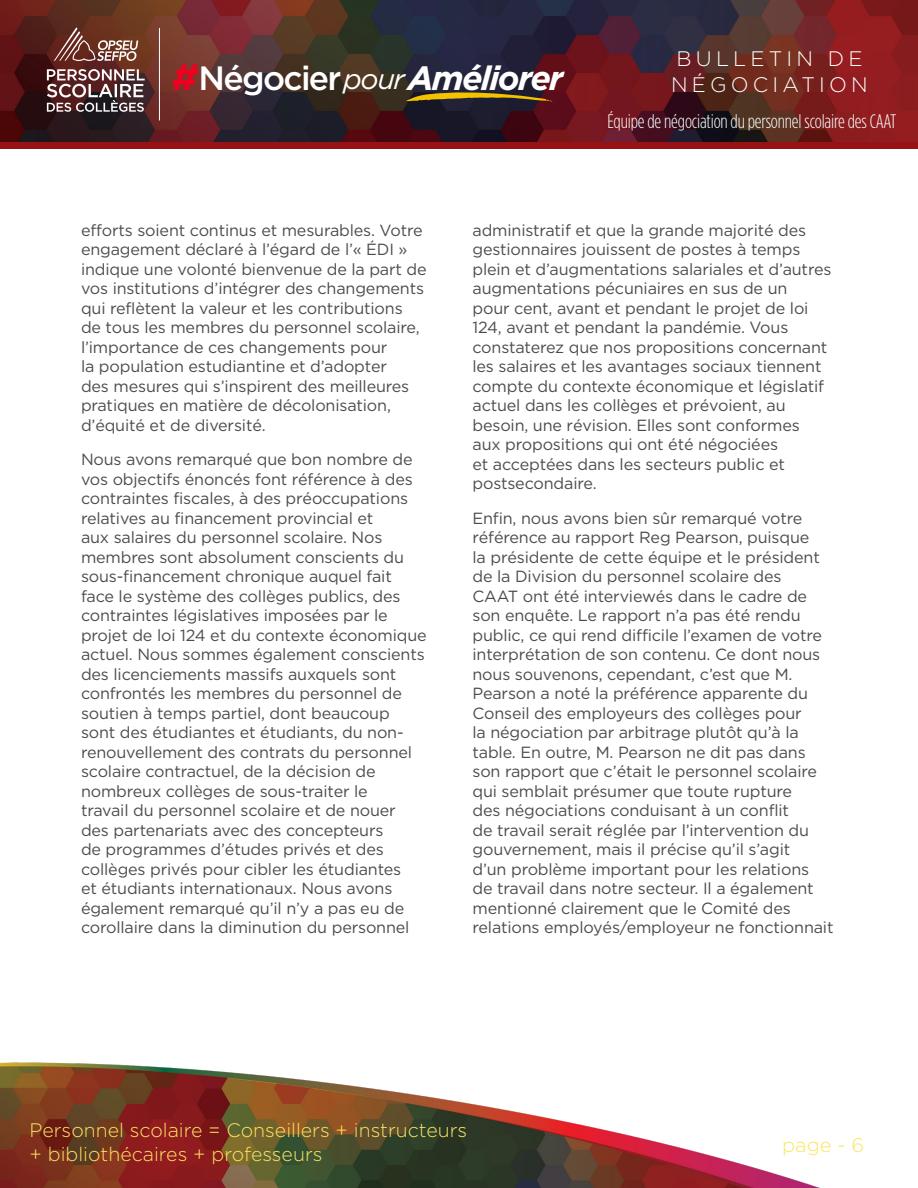
<style>
.page{position:relative;width:918px;height:1188px;background:#fff}
.page>*{position:absolute;margin:0;border:0;box-sizing:border-box;transform-origin:0 0}
.t1{font:italic 700 33.75px "Gotham HTF";letter-spacing:-.05em;color:#fff}
.t2{font:300 21px "Gotham HTF";letter-spacing:.2em;color:#fff}
.t3{font:300 19.95px "Gotham HTF";color:#fce463}
.t4{font:300 19.5px/23.4px "Gotham HTF";color:#fce463}
.t5{font:300 condensed 19.5px "Gotham HTF";letter-spacing:-.01em;color:#fff}
.body_copy___1_column{font:16.2px/19.5px "Gotham HTF";letter-spacing:-.01em;color:#4b4c4d}
.s1{font-size:36.45px;color:#ee0020}
.s2{font-weight:500;font-style:normal}
.s3{font-weight:400;font-size:28.5px}
</style>
<div class="page">
<img style="left:0;top:0;width:918px;height:142px">
<div style="left:0;top:142px;width:918px;height:6px;background:#971216"></div>
<hr style="left:159px;top:28px;width:1px;height:92px;background:#fff">
<svg style="left:47px;top:69px;width:98px;height:43px"></svg>
<svg style="left:54px;top:27px;width:84px;height:36px;background:#825347"></svg>
<svg style="left:407px;top:88px;width:147px;height:14px;background:#604c21"></svg>
<img style="left:0;top:1062px;width:820px;height:126px">
<p class="t2" style="left:677px;top:47px;width:187px">BULLETIN DE</p>
<p class="t1" style="left:172px;top:59px;width:393px"><span class="s1">#</span><span class="s2">Négocier</span><span class="s3">pour</span>Améliorer</p>
<p class="t2" style="left:671px;top:73px;width:198px">NÉGOCIATION</p>
<p class="t5" style="left:608px;top:110px;width:290px">Équipe de négociation du personnel scolaire des CAAT</p>
<p class="body_copy___1_column" style="left:81px;top:220px;width:347px">efforts soient continus et mesurables. Votre engagement déclaré à l’égard de l’« ÉDI » indique une volonté bienvenue de la part de vos institutions d’intégrer des changements qui reflètent la valeur et les contributions de tous les membres du personnel scolaire, l’importance de ces changements pour<br>la population estudiantine et d’adopter<br>des mesures qui s’inspirent des meilleures pratiques en matière de décolonisation, d’équité et de diversité.</p>
<p class="body_copy___1_column" style="left:81px;top:449px;width:347px">Nous avons remarqué que bon nombre de vos objectifs énoncés font référence à des contraintes fiscales, à des préoccupations relatives au financement provincial et<br>aux salaires du personnel scolaire. Nos membres sont absolument conscients du sous-financement chronique auquel fait face le système des collèges publics, des contraintes législatives imposées par le projet de loi 124 et du contexte économique actuel. Nous sommes également conscients des licenciements massifs auxquels sont confrontés les membres du personnel de soutien à temps partiel, dont beaucoup sont des étudiantes et étudiants, du non&shy;renouvellement des contrats du personnel scolaire contractuel, de la décision de nombreux collèges de sous-traiter le<br>travail du personnel scolaire et de nouer des partenariats avec des concepteurs<br>de programmes d’études privés et des collèges privés pour cibler les étudiantes<br>et étudiants internationaux. Nous avons également remarqué qu’il n’y a pas eu de corollaire dans la diminution du personnel</p>
<p class="body_copy___1_column" style="left:472px;top:220px;width:360px">administratif et que la grande majorité des gestionnaires jouissent de postes à temps plein et d’augmentations salariales et d’autres augmentations pécuniaires en sus de un<br>pour cent, avant et pendant le projet de loi 124, avant et pendant la pandémie. Vous constaterez que nos propositions concernant les salaires et les avantages sociaux tiennent compte du contexte économique et législatif actuel dans les collèges et prévoient, au besoin, une révision. Elles sont conformes aux propositions qui ont été négociées<br>et acceptées dans les secteurs public et postsecondaire.</p>
<p class="body_copy___1_column" style="left:472px;top:508px;width:363px">Enfin, nous avons bien sûr remarqué votre référence au rapport Reg Pearson, puisque<br>la présidente de cette équipe et le président de la Division du personnel scolaire des<br>CAAT ont été interviewés dans le cadre de son enquête. Le rapport n’a pas été rendu public, ce qui rend difficile l’examen de votre interprétation de son contenu. Ce dont nous nous souvenons, cependant, c’est que M.<br>Pearson a noté la préférence apparente du Conseil des employeurs des collèges pour<br>la négociation par arbitrage plutôt qu’à la table. En outre, M. Pearson ne dit pas dans son rapport que c’était le personnel scolaire qui semblait présumer que toute rupture<br>des négociations conduisant à un conflit<br>de travail serait réglée par l’intervention du gouvernement, mais il précise qu’il s’agit<br>d’un problème important pour les relations<br>de travail dans notre secteur. Il a également mentionné clairement que le Comité des relations employés/employeur ne fonctionnait</p>
<p class="t4" style="left:30px;top:1119px;width:439px">Personnel scolaire = Conseillers + instructeurs + bibliothécaires + professeurs</p>
<p class="t3" style="left:782px;top:1134px;width:84px">page - 6</p>
</div>
